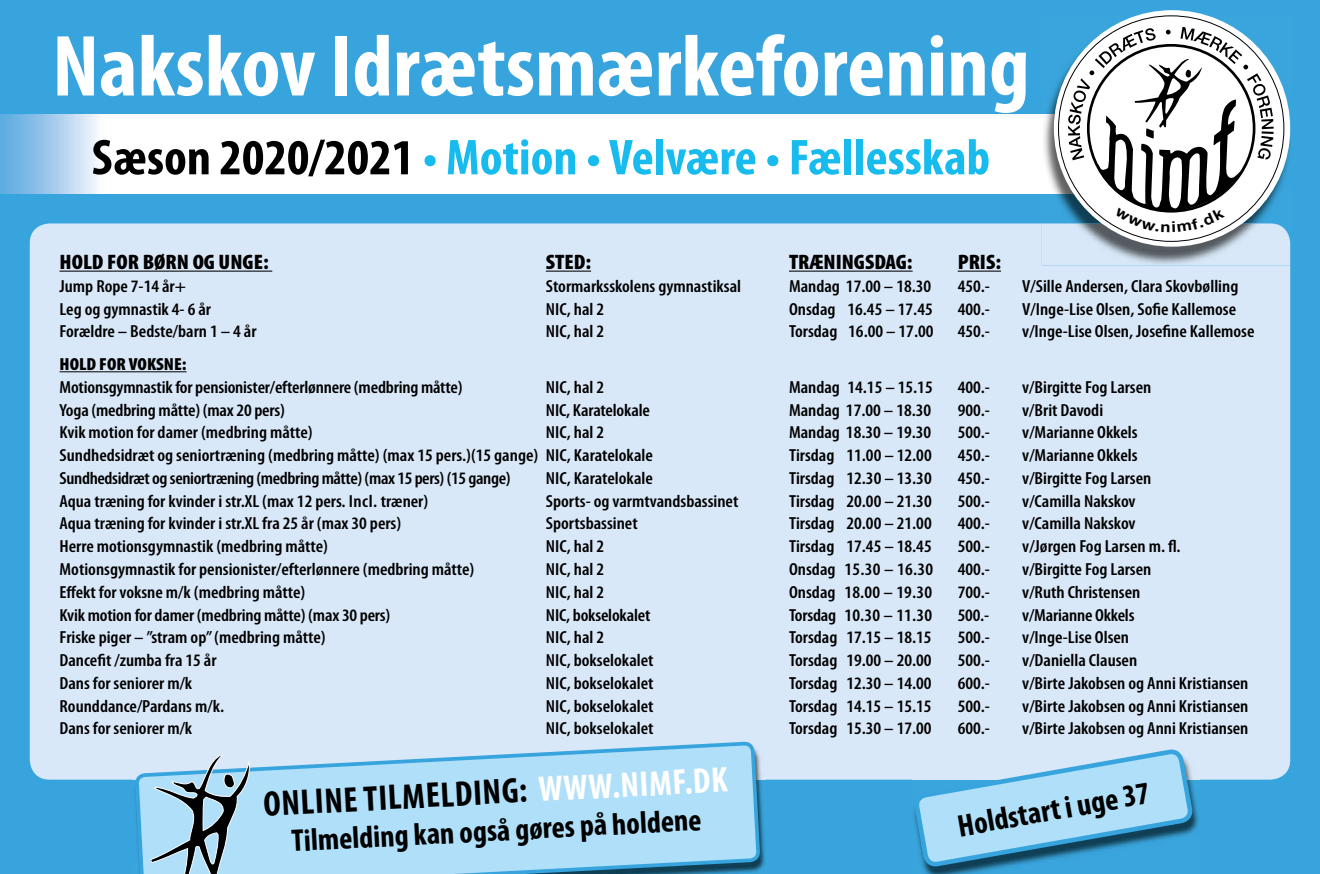
<style>
.page{position:relative;width:1320px;height:874px;background:#fff}
.page>*{position:absolute;margin:0;border:0;box-sizing:border-box;transform-origin:0 0}
.t1{font:700 condensed 87.5px "Myriad Pro";color:#fff;scale:1.04 1}
.t2{font:700 condensed 50.75px "Myriad Pro";color:#18bbee;scale:1.04 1}
.t3{font:700 condensed 35.7px "Myriad Pro";color:#000}
.t4{font:700 condensed 31.5px "Myriad Pro";color:#000}
.t5{font:700 condensed 31.32px "Myriad Pro";color:#000}
.t6{font:900 condensed 21px "Myriad Pro";color:#000;scale:1.08 1}
.t7{font:600 condensed 17.5px "Myriad Pro";color:#000;scale:1.08 1}
.t8{font:600 condensed 17.5px "Myriad Pro";letter-spacing:-.02em;color:#000;scale:1.08 1}
.t9{font:900 condensed 17.5px "Myriad Pro";color:#000;scale:1.08 1}
.s1{color:#000}
.s2{color:#fff}
</style>
<div class="page">
<div style="left:0;top:0;width:1320px;height:873px;background:#37a4dd"></div>
<img style="left:0;top:114px;width:1041px;height:79px">
<div style="left:30px;top:223px;width:1260px;height:556px;background:#d9e8f8"></div>
<img style="left:1041px;top:16px;width:250px;height:249px">
<img style="left:1041px;top:223px;width:249px;height:42px">
<svg style="left:1054px;top:10px;width:236px;height:236px;background:#e8e9ea"></svg>
<hr style="left:60px;top:270px;width:212px;height:1px;background:#000">
<hr style="left:546px;top:270px;width:45px;height:1px;background:#000">
<hr style="left:789px;top:270px;width:123px;height:1px;background:#000">
<hr style="left:957px;top:270px;width:44px;height:1px;background:#000">
<hr style="left:60px;top:371px;width:126px;height:1px;background:#000">
<svg style="left:137px;top:609px;width:621px;height:264px;background:#c3e1f6"></svg>
<svg style="left:150px;top:753px;width:101px;height:120px;background:#92b2c4"></svg>
<img style="left:912px;top:753px;width:288px;height:80px">
<svg style="left:915px;top:707px;width:276px;height:166px"></svg>
<svg style="left:1068px;top:27px;width:205px;height:205px;background:#c0c5c8"></svg>
<h1 class="t1" style="left:52px;top:18px;width:941px">Nakskov Idrætsmærkeforening</h1>
<h2 class="t2" style="left:92px;top:129px;width:865px"><span class="s1">Sæson 2020/2021</span> • Motion • Velvære • Fællesskab</h2>
<p class="t6" style="left:60px;top:250px;width:195px">HOLD FOR BØRN OG UNGE:</p>
<p class="t6" style="left:546px;top:250px;width:43px">STED:</p>
<p class="t6" style="left:789px;top:250px;width:116px">TRÆNINGSDAG:</p>
<p class="t6" style="left:957px;top:250px;width:42px">PRIS:</p>
<p class="t7" style="left:60px;top:276px;width:119px">Jump Rope 7-14 år+</p>
<p class="t7" style="left:546px;top:276px;width:182px">Stormarksskolens gymnastiksal</p>
<p class="t7" style="left:789px;top:276px;width:133px">Mandag 17.00 – 18.30</p>
<p class="t7" style="left:957px;top:276px;width:31px">450.-</p>
<p class="t7" style="left:1022px;top:276px;width:202px">V/Sille Andersen, Clara Skovbølling</p>
<p class="t7" style="left:60px;top:299px;width:142px">Leg og gymnastik 4- 6 år</p>
<p class="t7" style="left:546px;top:299px;width:55px">NIC, hal 2</p>
<p class="t7" style="left:789px;top:299px;width:135px">Onsdag 16.45 – 17.45</p>
<p class="t7" style="left:957px;top:299px;width:31px">400.-</p>
<p class="t7" style="left:1022px;top:299px;width:200px">V/Inge-Lise Olsen, Sofie Kallemose</p>
<p class="t7" style="left:60px;top:322px;width:184px">Forældre – Bedste/barn 1 – 4 år</p>
<p class="t7" style="left:546px;top:322px;width:55px">NIC, hal 2</p>
<p class="t7" style="left:789px;top:322px;width:135px">Torsdag 16.00 – 17.00</p>
<p class="t7" style="left:957px;top:322px;width:31px">450.-</p>
<p class="t7" style="left:1022px;top:322px;width:216px">v/Inge-Lise Olsen, Josefine Kallemose</p>
<p class="t9" style="left:60px;top:354px;width:119px">HOLD FOR VOKSNE:</p>
<p class="t7" style="left:60px;top:377px;width:375px">Motionsgymnastik for pensionister/efterlønnere (medbring måtte)</p>
<p class="t7" style="left:546px;top:377px;width:55px">NIC, hal 2</p>
<p class="t7" style="left:789px;top:377px;width:135px">Mandag 14.15 – 15.15</p>
<p class="t7" style="left:957px;top:377px;width:31px">400.-</p>
<p class="t7" style="left:1022px;top:377px;width:121px">v/Birgitte Fog Larsen</p>
<p class="t7" style="left:60px;top:400px;width:210px">Yoga (medbring måtte) (max 20 pers)</p>
<p class="t7" style="left:546px;top:400px;width:98px">NIC, Karatelokale</p>
<p class="t7" style="left:789px;top:400px;width:133px">Mandag 17.00 – 18.30</p>
<p class="t7" style="left:957px;top:400px;width:31px">900.-</p>
<p class="t7" style="left:1022px;top:400px;width:76px">v/Brit Davodi</p>
<p class="t7" style="left:60px;top:423px;width:236px">Kvik motion for damer (medbring måtte)</p>
<p class="t7" style="left:546px;top:423px;width:55px">NIC, hal 2</p>
<p class="t7" style="left:789px;top:423px;width:133px">Mandag 18.30 – 19.30</p>
<p class="t7" style="left:957px;top:423px;width:31px">500.-</p>
<p class="t7" style="left:1022px;top:423px;width:108px">v/Marianne Okkels</p>
<p class="t7" style="left:60px;top:445px;width:551px">Sundhedsidræt og seniortræning (medbring måtte) (max 15 pers.)(15 gange) NIC, Karatelokale</p>
<p class="t7" style="left:789px;top:445px;width:134px">Tirsdag 11.00 – 12.00</p>
<p class="t7" style="left:957px;top:445px;width:31px">450.-</p>
<p class="t7" style="left:1022px;top:445px;width:108px">v/Marianne Okkels</p>
<p class="t8" style="left:60px;top:468px;width:419px">Sundhedsidræt og seniortræning (medbring måtte) (max 15 pers) (15 gange)</p>
<p class="t7" style="left:546px;top:468px;width:101px">NIC, Karatelokale</p>
<p class="t7" style="left:789px;top:468px;width:134px">Tirsdag 12.30 – 13.30</p>
<p class="t7" style="left:957px;top:468px;width:31px">450.-</p>
<p class="t7" style="left:1022px;top:468px;width:121px">v/Birgitte Fog Larsen</p>
<p class="t7" style="left:60px;top:491px;width:343px">Aqua træning for kvinder i str.XL (max 12 pers. Incl. træner)</p>
<p class="t7" style="left:546px;top:491px;width:180px">Sports- og varmtvandsbassinet</p>
<p class="t7" style="left:789px;top:491px;width:134px">Tirsdag 20.00 – 21.30</p>
<p class="t7" style="left:957px;top:491px;width:31px">500.-</p>
<p class="t7" style="left:1022px;top:491px;width:106px">v/Camilla Nakskov</p>
<p class="t7" style="left:60px;top:514px;width:318px">Aqua træning for kvinder i str.XL fra 25 år (max 30 pers)</p>
<p class="t7" style="left:546px;top:514px;width:87px">Sportsbassinet</p>
<p class="t7" style="left:789px;top:514px;width:134px">Tirsdag 20.00 – 21.00</p>
<p class="t7" style="left:957px;top:514px;width:31px">400.-</p>
<p class="t7" style="left:1022px;top:514px;width:106px">v/Camilla Nakskov</p>
<p class="t7" style="left:60px;top:536px;width:250px">Herre motionsgymnastik (medbring måtte)</p>
<p class="t7" style="left:546px;top:536px;width:55px">NIC, hal 2</p>
<p class="t7" style="left:789px;top:536px;width:134px">Tirsdag 17.45 – 18.45</p>
<p class="t7" style="left:957px;top:536px;width:31px">500.-</p>
<p class="t7" style="left:1022px;top:536px;width:148px">v/Jørgen Fog Larsen m. fl.</p>
<p class="t7" style="left:60px;top:559px;width:386px">Motionsgymnastik for pensionister/efterlønnere (medbring måtte)</p>
<p class="t7" style="left:546px;top:559px;width:55px">NIC, hal 2</p>
<p class="t7" style="left:789px;top:559px;width:135px">Onsdag 15.30 – 16.30</p>
<p class="t7" style="left:957px;top:559px;width:31px">400.-</p>
<p class="t7" style="left:1022px;top:559px;width:121px">v/Birgitte Fog Larsen</p>
<p class="t7" style="left:60px;top:582px;width:229px">Effekt for voksne m/k (medbring måtte)</p>
<p class="t7" style="left:546px;top:582px;width:55px">NIC, hal 2</p>
<p class="t7" style="left:789px;top:582px;width:134px">Onsdag 18.00 – 19.30</p>
<p class="t7" style="left:957px;top:582px;width:31px">700.-</p>
<p class="t7" style="left:1022px;top:582px;width:111px">v/Ruth Christensen</p>
<p class="t7" style="left:60px;top:605px;width:308px">Kvik motion for damer (medbring måtte) (max 30 pers)</p>
<p class="t7" style="left:546px;top:605px;width:98px">NIC, bokselokalet</p>
<p class="t7" style="left:789px;top:605px;width:134px">Torsdag 10.30 – 11.30</p>
<p class="t7" style="left:957px;top:605px;width:31px">500.-</p>
<p class="t7" style="left:1022px;top:605px;width:105px">v/Marianne Okkels</p>
<p class="t7" style="left:60px;top:627px;width:248px">Friske piger – ”stram op” (medbring måtte)</p>
<p class="t7" style="left:546px;top:627px;width:55px">NIC, hal 2</p>
<p class="t7" style="left:789px;top:627px;width:134px">Torsdag 17.15 – 18.15</p>
<p class="t7" style="left:957px;top:627px;width:31px">500.-</p>
<p class="t7" style="left:1022px;top:627px;width:100px">v/Inge-Lise Olsen</p>
<p class="t7" style="left:60px;top:650px;width:147px">Dancefit /zumba fra 15 år</p>
<p class="t7" style="left:546px;top:650px;width:101px">NIC, bokselokalet</p>
<p class="t7" style="left:789px;top:650px;width:134px">Torsdag 19.00 – 20.00</p>
<p class="t7" style="left:957px;top:650px;width:31px">500.-</p>
<p class="t7" style="left:1022px;top:650px;width:108px">v/Daniella Clausen</p>
<p class="t7" style="left:60px;top:673px;width:124px">Dans for seniorer m/k</p>
<p class="t7" style="left:546px;top:673px;width:101px">NIC, bokselokalet</p>
<p class="t7" style="left:789px;top:673px;width:134px">Torsdag 12.30 – 14.00</p>
<p class="t7" style="left:957px;top:673px;width:31px">600.-</p>
<p class="t7" style="left:1022px;top:673px;width:211px">v/Birte Jakobsen og Anni Kristiansen</p>
<p class="t7" style="left:60px;top:696px;width:154px">Rounddance/Pardans m/k.</p>
<p class="t7" style="left:546px;top:696px;width:101px">NIC, bokselokalet</p>
<p class="t7" style="left:789px;top:696px;width:134px">Torsdag 14.15 – 15.15</p>
<p class="t7" style="left:957px;top:696px;width:31px">500.-</p>
<p class="t7" style="left:1022px;top:696px;width:211px">v/Birte Jakobsen og Anni Kristiansen</p>
<p class="t7" style="left:60px;top:718px;width:124px">Dans for seniorer m/k</p>
<p class="t7" style="left:546px;top:718px;width:101px">NIC, bokselokalet</p>
<p class="t7" style="left:789px;top:718px;width:134px">Torsdag 15.30 – 17.00</p>
<p class="t7" style="left:957px;top:718px;width:31px">600.-</p>
<p class="t7" style="left:1022px;top:718px;width:211px">v/Birte Jakobsen og Anni Kristiansen</p>
<h3 class="t3" style="left:262px;top:783px;width:466px;rotate:-3deg">ONLINE TILMELDING: <span class="s2">WWW.NIMF.DK</span></h3>
<h3 class="t4" style="left:955px;top:808px;width:196px;rotate:-10deg">Holdstart i uge 37</h3>
<h3 class="t5" style="left:291px;top:823px;width:412px;rotate:-3deg">Tilmelding kan også gøres på holdene</h3>
</div>
